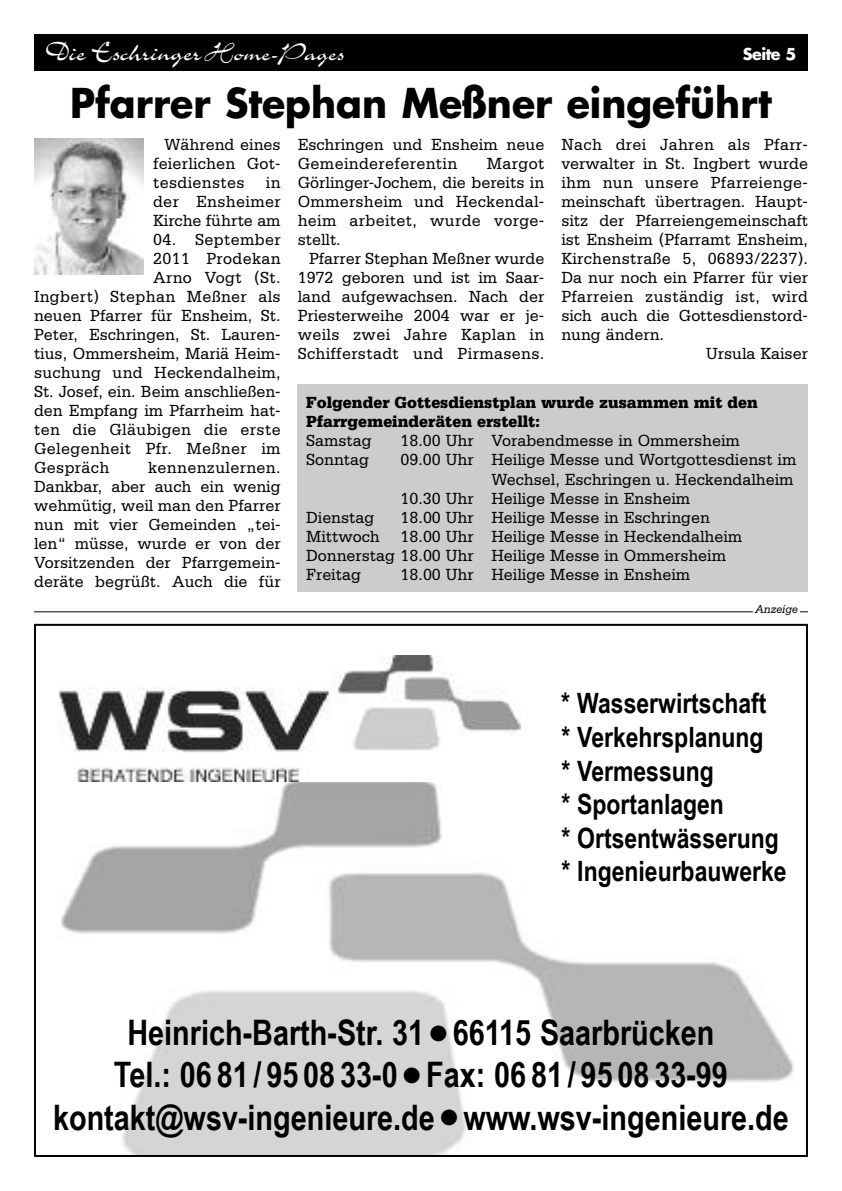
<style>
.page{position:relative;width:842px;height:1191px;background:#fff}
.page>*{position:absolute;margin:0;border:0;box-sizing:border-box;transform-origin:0 0}
.t1{font:700 40px "Futura LT";color:#000;scale:.95 1}
.t2{font:700 35.2px/42.2px "Arial Narrow";color:#000;text-align:center}
.t3{font:30px "Charme LT";letter-spacing:-.02em;color:#fff}
.t4{font:700 28px/33.6px "Arial Narrow";color:#000}
.t5{font:17px/19px "Serifa LT";color:#000;text-align:justify;scale:.95 1}
.t6{font:17px "Serifa LT";letter-spacing:.02em;color:#000;scale:.95 1}
.t7{font:900 17px/19px "Serifa LT";color:#000;scale:.95 1}
.t8{font:700 16px "Futura LT";letter-spacing:-.035em;color:#fff}
.t9{font:italic 12px "Serifa LT";color:#000;scale:.95 1}
.s1{font-size:28px}
</style>
<div class="page">
<div style="left:34px;top:34px;width:774px;height:37px;background:#000"></div>
<hr style="left:34px;top:611px;width:774px;height:1px;background:#000">
<div style="left:753px;top:601px;width:46px;height:14px;background:#fff"></div>
<img style="left:60px;top:783px;width:734px;height:371px">
<img style="left:58px;top:655px;width:463px;height:126px">
<img style="left:34px;top:139px;width:109px;height:136px">
<div style="left:298px;top:384px;width:510px;height:207px;background:#ccc"></div>
<h3 class="t3" style="left:45px;top:42px;width:301px">Die Eschringer<span class="s1">Home-Pages</span></h3>
<p class="t8" style="left:743px;top:47px;width:55px">Seite 5</p>
<h1 class="t1" style="left:70px;top:85px;width:740px">Pfarrer Stephan Meßner eingeführt</h1>
<p class="t5" style="left:153px;top:136px;width:136px;text-indent:11px">Während eines feierlichen Got&shy;tesdienstes</p>
<p class="t5" style="left:153px;top:174px;width:136px;text-indent:113px">in der Ensheimer Kirche führte am</p>
<p class="t6" style="left:153px;top:234px;width:136px">04. September</p>
<p class="t6" style="left:153px;top:253px;width:136px">2011 Prodekan</p>
<p class="t6" style="left:153px;top:272px;width:136px">Arno Vogt (St.</p>
<p class="t6" style="left:34px;top:291px;width:261px">Ingbert) Stephan Meßner als</p>
<p class="t5" style="left:34px;top:307px;width:261px">neuen Pfarrer für Ensheim, St.</p>
<p class="t5" style="left:34px;top:326px;width:261px">Peter, Eschringen, St. Lauren-</p>
<p class="t5" style="left:34px;top:345px;width:261px">tius, Ommersheim, Mariä Heim-</p>
<p class="t5" style="left:34px;top:364px;width:261px">suchung und Heckendalheim,</p>
<p class="t5" style="left:34px;top:383px;width:261px">St. Josef, ein. Beim anschließen-</p>
<p class="t5" style="left:34px;top:402px;width:261px">den Empfang im Pfarrheim hat-</p>
<p class="t6" style="left:34px;top:424px;width:261px">ten die Gläubigen die erste</p>
<p class="t6" style="left:34px;top:443px;width:261px">Gelegenheit Pfr. Meßner im</p>
<p class="t6" style="left:34px;top:462px;width:81px">Gespräch</p>
<p class="t5" style="left:34px;top:459px;width:261px;text-indent:114px">kennenzulernen.<br>Dankbar, aber auch ein wenig wehmütig, weil man den Pfarrer nun mit vier Gemeinden „tei&shy;len“ müsse, wurde er von der Vorsitzenden der Pfarrgemein&shy;deräte begrüßt. Auch die für</p>
<p class="t5" style="left:298px;top:136px;width:261px">Eschringen und Ensheim neue<br>Gemeindereferentin</p>
<p class="t5" style="left:298px;top:155px;width:261px;text-indent:189px">Margot Görlinger-Jochem, die bereits in Ommersheim und Heckendal&shy;heim arbeitet, wurde vorge&shy;stellt.</p>
<p class="t5" style="left:298px;top:250px;width:261px;text-indent:11px">Pfarrer Stephan Meßner wurde 1972 geboren und ist im Saar&shy;land aufgewachsen. Nach der Priesterweihe 2004 war er je&shy;weils zwei Jahre Kaplan in Schifferstadt und Pirmasens.</p>
<p class="t6" style="left:561px;top:139px;width:261px">Nach drei Jahren als Pfarr-</p>
<p class="t5" style="left:561px;top:155px;width:261px">verwalter in St. Ingbert wurde</p>
<p class="t6" style="left:561px;top:177px;width:261px">ihm nun unsere Pfarreienge-</p>
<p class="t5" style="left:561px;top:193px;width:261px">meinschaft übertragen. Haupt-</p>
<p class="t5" style="left:561px;top:212px;width:261px">sitz der Pfarreiengemeinschaft</p>
<p class="t5" style="left:561px;top:231px;width:261px">ist Ensheim (Pfarramt Ensheim,</p>
<p class="t6" style="left:561px;top:253px;width:261px">Kirchenstraße 5, 06893/2237).</p>
<p class="t5" style="left:561px;top:269px;width:261px">Da nur noch ein Pfarrer für vier</p>
<p class="t6" style="left:561px;top:291px;width:261px">Pfarreien zuständig ist, wird</p>
<p class="t5" style="left:561px;top:307px;width:261px">sich auch die Gottesdienstord-</p>
<p class="t5" style="left:561px;top:326px;width:110px">nung ändern.</p>
<p class="t5" style="left:706px;top:345px;width:109px">Ursula Kaiser</p>
<p class="t7" style="left:306px;top:395px;width:477px">Folgender Gottesdienstplan wurde zusammen mit den<br>Pfarrgemeinderäten erstellt:</p>
<p class="t5" style="left:306px;top:433px;width:70px">Samstag</p>
<p class="t5" style="left:401px;top:433px;width:359px">18.00 Uhr Vorabendmesse in Ommersheim</p>
<p class="t5" style="left:306px;top:452px;width:68px">Sonntag</p>
<p class="t5" style="left:401px;top:452px;width:418px">09.00 Uhr Heilige Messe und Wortgottesdienst im</p>
<p class="t5" style="left:491px;top:471px;width:320px">Wechsel, Eschringen u. Heckendalheim</p>
<p class="t5" style="left:401px;top:490px;width:306px">10.30 Uhr Heilige Messe in Ensheim</p>
<p class="t5" style="left:306px;top:509px;width:73px">Dienstag</p>
<p class="t5" style="left:306px;top:509px;width:460px;text-align:left;text-indent:94px">18.00 Uhr Heilige Messe in Eschringen Mittwoch 18.00 Uhr Heilige Messe in Heckendalheim Donnerstag 18.00 Uhr Heilige Messe in Ommersheim Freitag</p>
<p class="t5" style="left:401px;top:566px;width:306px">18.00 Uhr Heilige Messe in Ensheim</p>
<p class="t9" style="left:755px;top:605px;width:47px">Anzeige</p>
<h3 class="t4" style="left:561px;top:686px;width:227px">* Wasserwirtschaft<br>* Verkehrsplanung<br>* Vermessung<br>* Sportanlagen<br>* Ortsentwässerung * Ingenieurbauwerke</h3>
<h2 class="t2" style="left:53px;top:1011px;width:737px">Heinrich-Barth-Str. 31 ● 66115 Saarbrücken<br>Tel.: 0681 / 95 08 33-0 ● Fax: 0681 / 95 08 33-99 kontakt@wsv-ingenieure.de ● www.wsv-ingenieure.de</h2>
</div>
